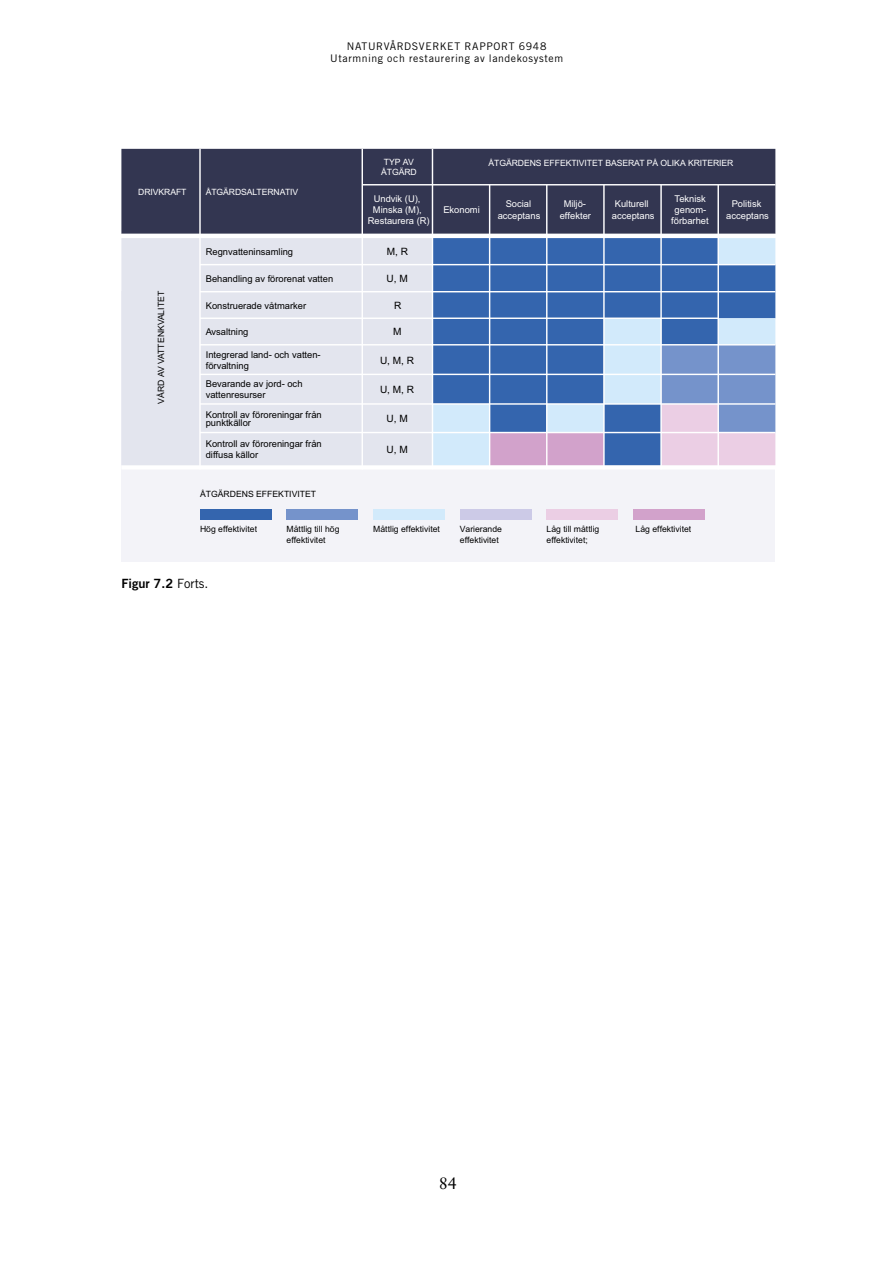
<style>
.page{position:relative;width:893px;height:1263px;background:#fff}
.page>*{position:absolute;margin:0;border:0;box-sizing:border-box;transform-origin:0 0}
.t1{font:16.5px "Sabon";color:#000}
.t2{font:12.75px "Trade Gothic Bold Two";color:#000}
.t3{font:10.5px/12.6px "Trade Gothic";letter-spacing:.055em;color:#000;text-align:center}
.t4{font:10.05px "Arial";color:#000}
.t5{font:9.3px/10.8px "Arial";color:#000}
.t6{font:9.3px/11.2px "Arial";color:#fff;text-align:center}
.t7{font:8.7px/10.4px "Arial";color:#000}
.t8{font:8.7px "Arial";letter-spacing:-.01em;color:#fff}
.s1{font-family:"Trade Gothic"}
</style>
<div class="page">
<div style="left:121px;top:292px;width:654px;height:270px;background:#f3f3f8"></div>
<div style="left:200px;top:510px;width:71px;height:10px;background:#3465ae"></div>
<div style="left:287px;top:510px;width:71px;height:10px;background:#7593cb"></div>
<div style="left:373px;top:510px;width:71px;height:10px;background:#d2eafb"></div>
<div style="left:460px;top:510px;width:71px;height:10px;background:#cccae7"></div>
<div style="left:547px;top:510px;width:71px;height:10px;background:#ebcee4"></div>
<div style="left:633px;top:510px;width:71px;height:10px;background:#d2a2cb"></div>
<div style="left:121px;top:149px;width:654px;height:85px;background:#333651"></div>
<hr style="left:362px;top:465px;width:70px;height:4px;background:#fff">
<hr style="left:200px;top:465px;width:162px;height:4px;background:#fff">
<hr style="left:121px;top:465px;width:79px;height:4px;background:#fff">
<svg style="left:605px;top:465px;width:55px;height:4px"></svg>
<hr style="left:432px;top:465px;width:58px;height:4px;background:#fff">
<div style="left:121px;top:238px;width:311px;height:227px;background:#e3e5ee"></div>
<svg style="left:433px;top:238px;width:342px;height:227px;background:#658ec5"></svg>
<hr style="left:432px;top:185px;width:1px;height:49px;background:#fff">
<hr style="left:660px;top:238px;width:2px;height:26px;background:#fff">
<hr style="left:717px;top:238px;width:2px;height:26px;background:#fff">
<hr style="left:717px;top:319px;width:2px;height:25px;background:#fff">
<hr style="left:432px;top:433px;width:1px;height:32px;background:#fff">
<svg style="left:660px;top:345px;width:115px;height:124px;background:#a9afd7"></svg>
<hr style="left:199px;top:264px;width:163px;height:1px;background:#fff">
<hr style="left:362px;top:264px;width:70px;height:1px;background:#fff">
<hr style="left:199px;top:291px;width:163px;height:1px;background:#fff">
<hr style="left:362px;top:291px;width:70px;height:1px;background:#fff">
<hr style="left:199px;top:317px;width:163px;height:2px;background:#fff">
<hr style="left:362px;top:317px;width:70px;height:2px;background:#fff">
<hr style="left:199px;top:344px;width:163px;height:1px;background:#fff">
<hr style="left:362px;top:344px;width:70px;height:1px;background:#fff">
<hr style="left:199px;top:374px;width:163px;height:1px;background:#fff">
<hr style="left:362px;top:374px;width:70px;height:1px;background:#fff">
<hr style="left:199px;top:403px;width:163px;height:2px;background:#fff">
<hr style="left:362px;top:403px;width:70px;height:2px;background:#fff">
<hr style="left:199px;top:432px;width:163px;height:1px;background:#fff">
<hr style="left:362px;top:432px;width:70px;height:1px;background:#fff">
<hr style="left:489px;top:185px;width:1px;height:49px;background:#fff">
<hr style="left:546px;top:185px;width:1px;height:49px;background:#fff">
<hr style="left:603px;top:185px;width:2px;height:49px;background:#fff">
<hr style="left:660px;top:185px;width:2px;height:49px;background:#fff">
<hr style="left:717px;top:185px;width:2px;height:49px;background:#fff">
<svg style="left:362px;top:238px;width:1px;height:194px"></svg>
<hr style="left:362px;top:433px;width:1px;height:32px;background:#fff">
<hr style="left:432px;top:264px;width:58px;height:1px;background:#fff">
<hr style="left:432px;top:374px;width:58px;height:1px;background:#fff">
<hr style="left:432px;top:403px;width:58px;height:2px;background:#fff">
<hr style="left:604px;top:403px;width:57px;height:2px;background:#fff">
<hr style="left:661px;top:403px;width:57px;height:2px;background:#fff">
<hr style="left:718px;top:403px;width:57px;height:2px;background:#fff">
<hr style="left:432px;top:432px;width:58px;height:1px;background:#fff">
<hr style="left:604px;top:432px;width:57px;height:1px;background:#fff">
<hr style="left:661px;top:432px;width:57px;height:1px;background:#fff">
<hr style="left:718px;top:432px;width:57px;height:1px;background:#fff">
<hr style="left:604px;top:264px;width:57px;height:1px;background:#fff">
<hr style="left:661px;top:264px;width:57px;height:1px;background:#fff">
<hr style="left:660px;top:265px;width:2px;height:26px;background:#fff">
<hr style="left:717px;top:265px;width:2px;height:26px;background:#fff">
<hr style="left:718px;top:264px;width:57px;height:1px;background:#fff">
<hr style="left:718px;top:344px;width:57px;height:1px;background:#fff">
<hr style="left:718px;top:374px;width:57px;height:1px;background:#fff">
<hr style="left:432px;top:291px;width:58px;height:1px;background:#fff">
<hr style="left:604px;top:291px;width:57px;height:1px;background:#fff">
<hr style="left:604px;top:317px;width:57px;height:2px;background:#fff">
<hr style="left:604px;top:344px;width:57px;height:1px;background:#fff">
<hr style="left:604px;top:374px;width:57px;height:1px;background:#fff">
<hr style="left:660px;top:292px;width:2px;height:25px;background:#fff">
<hr style="left:661px;top:291px;width:57px;height:1px;background:#fff">
<hr style="left:717px;top:292px;width:2px;height:25px;background:#fff">
<hr style="left:718px;top:291px;width:57px;height:1px;background:#fff">
<svg style="left:432px;top:292px;width:1px;height:140px"></svg>
<hr style="left:432px;top:317px;width:58px;height:2px;background:#fff">
<hr style="left:432px;top:344px;width:58px;height:1px;background:#fff">
<svg style="left:489px;top:238px;width:116px;height:231px;background:#6382bd"></svg>
<hr style="left:547px;top:317px;width:57px;height:2px;background:#fff">
<hr style="left:603px;top:319px;width:2px;height:25px;background:#fff">
<hr style="left:603px;top:345px;width:2px;height:29px;background:#fff">
<hr style="left:603px;top:375px;width:2px;height:28px;background:#fff">
<hr style="left:547px;top:344px;width:57px;height:1px;background:#fff">
<hr style="left:660px;top:319px;width:2px;height:25px;background:#fff">
<hr style="left:660px;top:345px;width:2px;height:29px;background:#fff">
<hr style="left:660px;top:375px;width:2px;height:28px;background:#fff">
<hr style="left:661px;top:317px;width:58px;height:2px;background:#fff">
<hr style="left:661px;top:344px;width:57px;height:1px;background:#fff">
<hr style="left:661px;top:374px;width:57px;height:1px;background:#fff">
<hr style="left:199px;top:149px;width:2px;height:36px;background:#fff">
<hr style="left:362px;top:149px;width:1px;height:35px;background:#fff">
<hr style="left:199px;top:185px;width:2px;height:49px;background:#fff">
<hr style="left:362px;top:185px;width:1px;height:49px;background:#fff">
<hr style="left:199px;top:238px;width:2px;height:26px;background:#fff">
<hr style="left:199px;top:265px;width:2px;height:26px;background:#fff">
<hr style="left:199px;top:292px;width:2px;height:25px;background:#fff">
<hr style="left:199px;top:319px;width:2px;height:25px;background:#fff">
<hr style="left:199px;top:345px;width:2px;height:29px;background:#fff">
<hr style="left:199px;top:375px;width:2px;height:28px;background:#fff">
<hr style="left:199px;top:405px;width:2px;height:27px;background:#fff">
<hr style="left:199px;top:433px;width:2px;height:32px;background:#fff">
<hr style="left:432px;top:149px;width:1px;height:35px;background:#fff">
<hr style="left:362px;top:184px;width:70px;height:1px;background:#fff">
<hr style="left:432px;top:184px;width:58px;height:1px;background:#fff">
<hr style="left:490px;top:184px;width:57px;height:1px;background:#fff">
<hr style="left:547px;top:184px;width:57px;height:1px;background:#fff">
<hr style="left:604px;top:184px;width:57px;height:1px;background:#fff">
<hr style="left:661px;top:184px;width:57px;height:1px;background:#fff">
<hr style="left:718px;top:184px;width:57px;height:1px;background:#fff">
<p class="t3" style="left:330px;top:40px;width:234px">NATURVÅRDSVERKET RAPPORT 6948<br>Utarmning och restaurering av landekosystem</p>
<p class="t8" style="left:138px;top:186px;width:50px">DRIVKRAFT</p>
<p class="t8" style="left:206px;top:186px;width:94px">ÅTGÄRDSALTERNATIV</p>
<p class="t8" style="left:384px;top:156px;width:32px">TYP AV</p>
<p class="t8" style="left:488px;top:157px;width:246px">ÅTGÄRDENS EFFEKTIVITET BASERAT PÅ OLIKA KRITERIER</p>
<p class="t6" style="left:368px;top:193px;width:63px">Undvik (U),<br>Minska (M),<br>Restaurera (R)</p>
<p class="t6" style="left:443px;top:204px;width:38px">Ekonomi</p>
<p class="t6" style="left:498px;top:198px;width:44px">Social acceptans</p>
<p class="t6" style="left:560px;top:210px;width:33px">effekter</p>
<p class="t8" style="left:381px;top:166px;width:37px">ÅTGÄRD</p>
<p class="t6" style="left:564px;top:198px;width:24px">Miljö-</p>
<p class="t6" style="left:612px;top:198px;width:44px">Kulturell acceptans</p>
<p class="t6" style="left:671px;top:193px;width:39px">Teknisk genom&shy;förbarhet</p>
<p class="t6" style="left:726px;top:198px;width:44px">Politisk acceptans</p>
<p class="t7" style="left:156px;top:404px;width:114px;rotate:-90deg">VÅRD AV VATTENKVALITET</p>
<p class="t5" style="left:206px;top:246px;width:89px">Regnvatteninsamling</p>
<p class="t4" style="left:387px;top:245px;width:23px">M, R</p>
<p class="t5" style="left:206px;top:273px;width:129px">Behandling av förorenat vatten</p>
<p class="t4" style="left:386px;top:272px;width:23px">U, M</p>
<p class="t5" style="left:206px;top:300px;width:102px">Konstruerade våtmarker</p>
<p class="t4" style="left:394px;top:298px;width:9px">R</p>
<p class="t5" style="left:206px;top:326px;width:44px">Avsaltning</p>
<p class="t4" style="left:393px;top:325px;width:10px">M</p>
<p class="t5" style="left:206px;top:349px;width:116px">Integrerad land- och vatten&shy;förvaltning</p>
<p class="t4" style="left:380px;top:353px;width:36px">U, M, R</p>
<p class="t4" style="left:380px;top:383px;width:36px">U, M, R</p>
<p class="t5" style="left:206px;top:379px;width:98px">Bevarande av jord- och vattenresurser</p>
<p class="t5" style="left:206px;top:410px;width:118px;line-height:8.7px">Kontroll av föroreningar från punktkällor</p>
<p class="t5" style="left:206px;top:438px;width:118px">Kontroll av föroreningar från diffusa källor</p>
<p class="t4" style="left:386px;top:412px;width:23px">U, M</p>
<p class="t4" style="left:386px;top:442px;width:23px">U, M</p>
<p class="t7" style="left:200px;top:489px;width:118px">ÅTGÄRDENS EFFEKTIVITET</p>
<p class="t7" style="left:200px;top:524px;width:59px">Hög effektivitet</p>
<p class="t7" style="left:287px;top:524px;width:54px">Måttlig till hög effektivitet</p>
<p class="t7" style="left:373px;top:524px;width:68px">Måttlig effektivitet</p>
<p class="t7" style="left:460px;top:524px;width:44px">Varierande effektivitet</p>
<p class="t7" style="left:547px;top:524px;width:54px">Låg till måttlig effektivitet;</p>
<p class="t7" style="left:636px;top:524px;width:57px">Låg effektivitet</p>
<h2 class="t2" style="left:121px;top:575px;width:89px">Figur 7.2 <span class="s1">Forts.</span></h2>
<h1 class="t1" style="left:439px;top:1173px;width:20px">84</h1>
</div>
